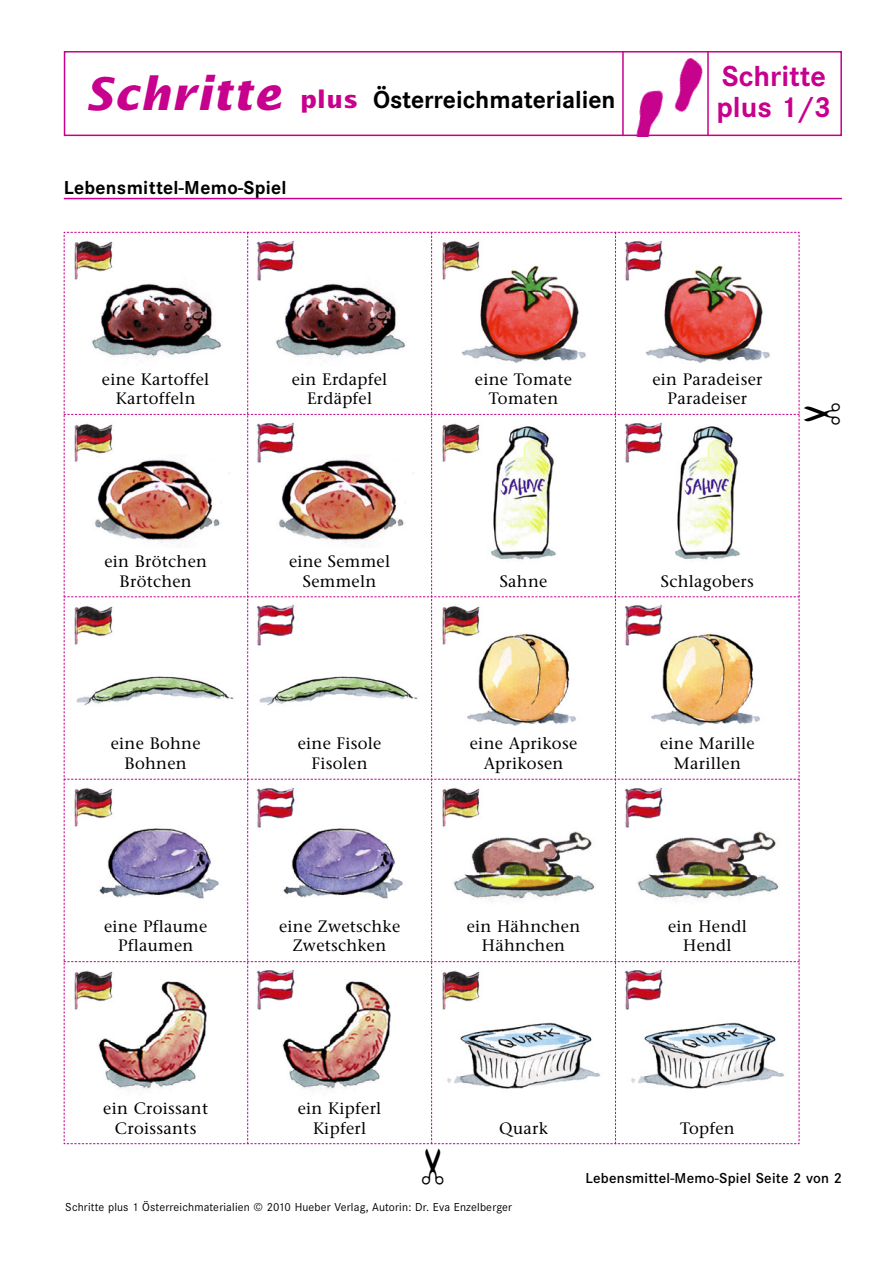
<style>
.page{position:relative;width:893px;height:1263px;background:#fff}
.page>*{position:absolute;margin:0;border:0;box-sizing:border-box;transform-origin:0 0}
.t1{font:700 30px/31.5px "Corporate S";color:#c7008d}
.t2{font:700 25.5px "Corporate S";color:#000}
.t3{font:700 19.5px "Corporate S";letter-spacing:.015em;color:#000}
.t4{font:16.5px/19.5px "Stone Serif LT";letter-spacing:.015em;color:#000;text-align:center}
.t5{font:600 15px "Corporate S";letter-spacing:.015em;color:#000}
.t6{font:12px "Corporate S";letter-spacing:.015em;color:#000}
.s1{font-family:"Lucida Sans";font-style:italic;font-size:45px;color:#c7008d}
.s2{font-family:"Lucida Sans";font-size:24px;color:#c7008d}
</style>
<div class="page">
<img style="left:636px;top:89px;width:26px;height:44px">
<img style="left:662px;top:57px;width:41px;height:56px">
<hr style="left:622px;top:51px;width:2px;height:85px;background:#c7008d">
<hr style="left:707px;top:51px;width:2px;height:84px;background:#c7008d">
<hr style="left:64px;top:198px;width:778px;height:1px;background:#c7008d">
<div style="left:64px;top:51px;width:778px;height:85px;border:2px solid #c7008d"></div>
<img style="left:63px;top:232px;width:737px;height:913px">
<h2 class="t2" style="left:85px;top:91px;width:532px"><span class="s1">Schritte</span> <span class="s2">plus</span> Österreichmaterialien</h2>
<p class="t3" style="left:64px;top:180px;width:224px">Lebensmittel-Memo-Spiel</p>
<h1 class="t1" style="left:716px;top:63px;width:116px">Schritte plus 1/3</h1>
<p class="t4" style="left:102px;top:371px;width:109px">eine Kartoffel<br>Kartoffeln</p>
<p class="t4" style="left:292px;top:371px;width:97px">ein Erdapfel<br>Erdäpfel</p>
<p class="t4" style="left:475px;top:371px;width:99px">eine Tomate<br>Tomaten</p>
<p class="t4" style="left:652px;top:371px;width:112px">ein Paradeiser<br>Paradeiser</p>
<p class="t4" style="left:104px;top:553px;width:104px">ein Brötchen<br>Brötchen</p>
<p class="t4" style="left:289px;top:553px;width:103px">eine Semmel<br>Semmeln</p>
<p class="t4" style="left:500px;top:573px;width:49px">Sahne</p>
<p class="t4" style="left:661px;top:573px;width:94px">Schlagobers</p>
<p class="t4" style="left:111px;top:736px;width:91px">eine Bohne<br>Bohnen</p>
<p class="t4" style="left:298px;top:736px;width:85px">eine Fisole<br>Fisolen</p>
<p class="t4" style="left:470px;top:736px;width:109px">eine Aprikose<br>Aprikosen</p>
<p class="t4" style="left:660px;top:736px;width:96px">eine Marille<br>Marillen</p>
<p class="t4" style="left:104px;top:918px;width:105px">eine Pflaume<br>Pflaumen</p>
<p class="t4" style="left:279px;top:918px;width:123px">eine Zwetschke<br>Zwetschken</p>
<p class="t4" style="left:467px;top:918px;width:115px">ein Hähnchen<br>Hähnchen</p>
<p class="t4" style="left:668px;top:918px;width:80px">ein Hendl<br>Hendl</p>
<p class="t4" style="left:103px;top:1100px;width:106px">ein Croissant<br>Croissants</p>
<p class="t4" style="left:298px;top:1100px;width:85px">ein Kipferl<br>Kipferl</p>
<p class="t4" style="left:499px;top:1120px;width:50px">Quark</p>
<p class="t4" style="left:680px;top:1120px;width:56px">Topfen</p>
<p class="t6" style="left:65px;top:1203px;width:448px">Schritte plus 1 Österreichmaterialien © 2010 Hueber Verlag, Autorin: Dr. Eva Enzelberger</p>
<p class="t5" style="left:585px;top:1173px;width:258px">Lebensmittel-Memo-Spiel Seite 2 von 2</p>
</div>
